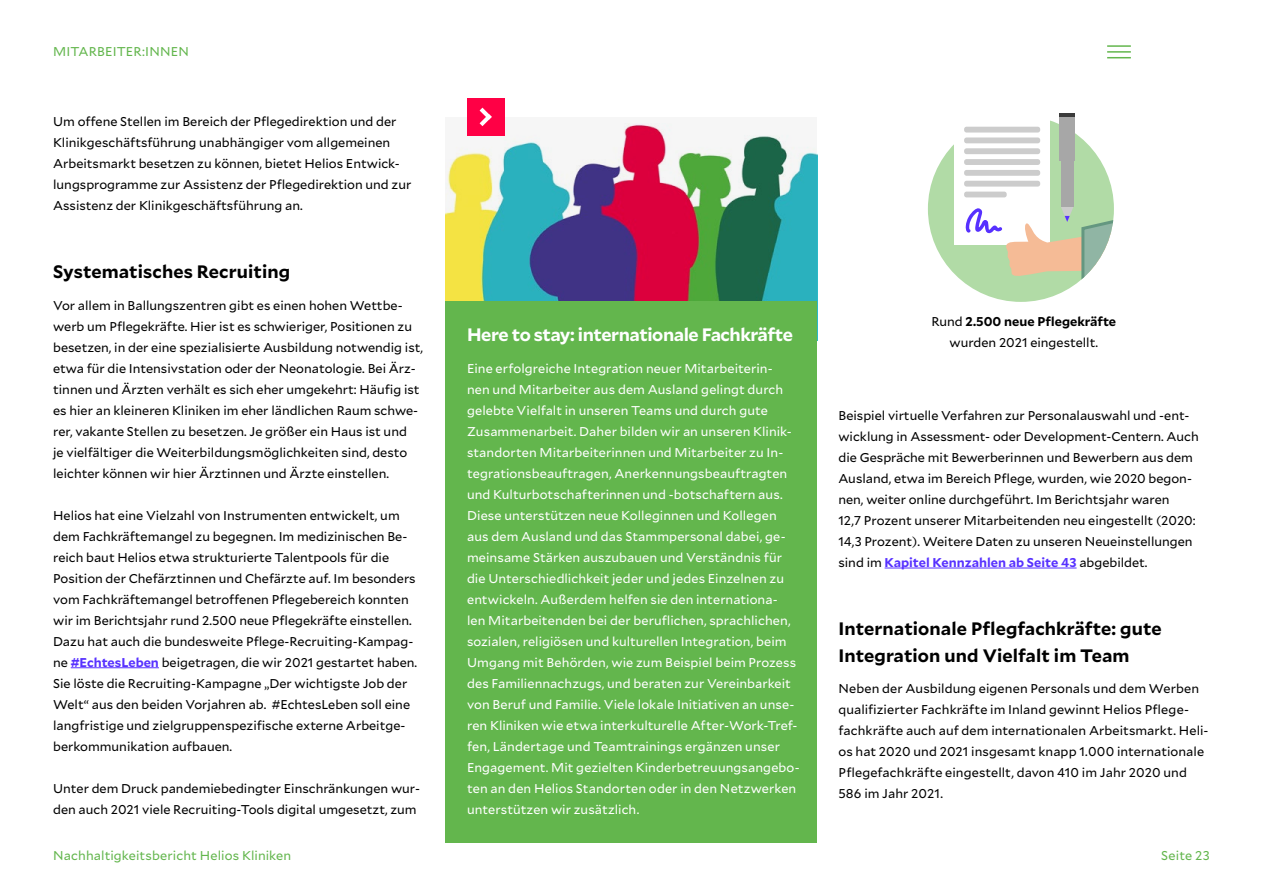
<style>
.page{position:relative;width:1263px;height:893px;background:#fff}
.page>*{position:absolute;margin:0;border:0;box-sizing:border-box;transform-origin:0 0}
.t1{font:700 18px/26.2px "Mallory";letter-spacing:.005em;color:#000}
.t2{font:700 18px "Mallory";letter-spacing:-.025em;color:#fff}
.t3{font:12.75px/21px "Mallory";color:#000}
.t4{font:12.75px/21px "Mallory";letter-spacing:.005em;color:#fff}
.t5{font:12.75px "Mallory";letter-spacing:.01em;color:#63b64d}
.t6{font:700 12.75px "Mallory";color:#000}
.s1{font-weight:700;color:#5731ff}
.s2{font-weight:400}
</style>
<div class="page">
<hr style="left:1107px;top:45px;width:24px;height:2px;background:#63b64d">
<hr style="left:1107px;top:51px;width:24px;height:2px;background:#63b64d">
<svg style="left:1107px;top:57px;width:24px;height:1px"></svg>
<hr style="left:71px;top:667px;width:88px;height:1px;background:#5731ff">
<hr style="left:885px;top:568px;width:191px;height:1px;background:#5731ff">
<div style="left:446px;top:117px;width:371px;height:223px;background:#f6f6f6"></div>
<img style="left:446px;top:123px;width:371px;height:179px">
<div style="left:928px;top:116px;width:186px;height:186px;background:#b1dba6;border-radius:50%"></div>
<div style="left:446px;top:302px;width:371px;height:541px;background:#63b64d"></div>
<div style="left:467px;top:98px;width:37px;height:38px;background:#ff0045"></div>
<svg style="left:480px;top:108px;width:12px;height:18px"></svg>
<div style="left:1061px;top:161px;width:13px;height:45px;background:#a7a7a7"></div>
<div style="left:1059px;top:117px;width:16px;height:44px;background:#a7a7a7"></div>
<hr style="left:1059px;top:114px;width:16px;height:3px;background:#3b3b3b">
<div style="left:954px;top:114px;width:96px;height:131px;background:#fff"></div>
<div style="left:964px;top:127px;width:76px;height:6px;background:#ccc;border-radius:3px"></div>
<div style="left:964px;top:137px;width:76px;height:6px;background:#ccc;border-radius:3px"></div>
<div style="left:964px;top:148px;width:76px;height:6px;background:#ccc;border-radius:3px"></div>
<div style="left:964px;top:159px;width:76px;height:6px;background:#ccc;border-radius:3px"></div>
<div style="left:964px;top:170px;width:76px;height:6px;background:#ccc;border-radius:3px"></div>
<div style="left:964px;top:181px;width:76px;height:6px;background:#ccc;border-radius:3px"></div>
<div style="left:964px;top:192px;width:43px;height:5px;background:#ccc;border-radius:3px"></div>
<svg style="left:965px;top:206px;width:149px;height:79px"></svg>
<p class="t5" style="left:53px;top:42px;width:137px">MITARBEITER:INNEN</p>
<p class="t3" style="left:53px;top:110px;width:360px">Um offene Stellen im Bereich der Pflegedirektion und der Klinikgeschäftsführung unabhängiger vom allgemeinen Arbeitsmarkt besetzen zu können, bietet Helios Entwick&shy;lungsprogramme zur Assistenz der Pflegedirektion und zur Assistenz der Klinikgeschäftsführung an.</p>
<h1 class="t1" style="left:53px;top:258px;width:239px">Systematisches Recruiting</h1>
<p class="t3" style="left:53px;top:294px;width:372px">Vor allem in Ballungszentren gibt es einen hohen Wettbe&shy;werb um Pflegekräfte. Hier ist es schwieriger, Positionen zu besetzen, in der eine spezialisierte Ausbildung notwendig ist, etwa für die Intensivstation oder der Neonatologie. Bei Ärz&shy;tinnen und Ärzten verhält es sich eher umgekehrt: Häufig ist es hier an kleineren Kliniken im eher ländlichen Raum schwe&shy;rer, vakante Stellen zu besetzen. Je größer ein Haus ist und<br>je vielfältiger die Weiterbildungsmöglichkeiten sind, desto leichter können wir hier Ärztinnen und Ärzte einstellen.</p>
<p class="t3" style="left:53px;top:504px;width:366px">Helios hat eine Vielzahl von Instrumenten entwickelt, um dem Fachkräftemangel zu begegnen. Im medizinischen Be&shy;reich baut Helios etwa strukturierte Talentpools für die Position der Chefärztinnen und Chefärzte auf. Im besonders vom Fachkräftemangel betroffenen Pflegebereich konnten wir im Berichtsjahr rund 2.500 neue Pflegekräfte einstellen.<br>Dazu hat auch die bundesweite Pflege-Recruiting-Kampag&shy;ne <span class="s1">#EchtesLeben</span> beigetragen, die wir 2021 gestartet haben.<br>Sie löste die Recruiting-Kampagne „Der wichtigste Job der Welt“ aus den beiden Vorjahren ab. #EchtesLeben soll eine langfristige und zielgruppenspezifische externe Arbeitge&shy;berkommunikation aufbauen.</p>
<p class="t3" style="left:53px;top:777px;width:368px">Unter dem Druck pandemiebedingter Einschränkungen wur&shy;den auch 2021 viele Recruiting-Tools digital umgesetzt, zum</p>
<p class="t6" style="left:931px;top:311px;width:186px"><span class="s2">Rund</span> 2.500 neue Pflegekräfte</p>
<h1 class="t2" style="left:467px;top:321px;width:327px">Here to stay: internationale Fachkräfte</h1>
<p class="t3" style="left:949px;top:331px;width:150px">wurden 2021 eingestellt.</p>
<p class="t4" style="left:467px;top:357px;width:334px">Eine erfolgreiche Integration neuer Mitarbeiterin-<br>nen und Mitarbeiter aus dem Ausland gelingt durch gelebte Vielfalt in unseren Teams und durch gute Zusammenarbeit. Daher bilden wir an unseren Klinik&shy;standorten Mitarbeiterinnen und Mitarbeiter zu In&shy;tegrationsbeauftragen, Anerkennungsbeauftragten und Kulturbotschafterinnen und -botschaftern aus.<br>Diese unterstützen neue Kolleginnen und Kollegen aus dem Ausland und das Stammpersonal dabei, ge&shy;meinsame Stärken auszubauen und Verständnis für die Unterschiedlichkeit jeder und jedes Einzelnen zu entwickeln. Außerdem helfen sie den internationa-<br>len Mitarbeitenden bei der beruflichen, sprachlichen, sozialen, religiösen und kulturellen Integration, beim Umgang mit Behörden, wie zum Beispiel beim Prozess des Familiennachzugs, und beraten zur Vereinbarkeit von Beruf und Familie. Viele lokale Initiativen an unse&shy;ren Kliniken wie etwa interkulturelle After-Work-Tref&shy;fen, Ländertage und Teamtrainings ergänzen unser Engagement. Mit gezielten Kinderbetreuungsangebo&shy;ten an den Helios Standorten oder in den Netzwerken unterstützen wir zusätzlich.</p>
<p class="t3" style="left:838px;top:404px;width:362px">Beispiel virtuelle Verfahren zur Personalauswahl und -ent&shy;wicklung in Assessment- oder Development-Centern. Auch die Gespräche mit Bewerberinnen und Bewerbern aus dem Ausland, etwa im Bereich Pflege, wurden, wie 2020 begon&shy;nen, weiter online durchgeführt. Im Berichtsjahr waren<br>12,7 Prozent unserer Mitarbeitenden neu eingestellt (2020:<br>14,3 Prozent). Weitere Daten zu unseren Neueinstellungen sind im <span class="s1">Kapitel Kennzahlen ab Seite 43</span> abgebildet.</p>
<h1 class="t1" style="left:838px;top:615px;width:325px">Internationale Pflegfachkräfte: gute<br>Integration und Vielfalt im Team</h1>
<p class="t3" style="left:838px;top:677px;width:372px">Neben der Ausbildung eigenen Personals und dem Werben qualifizierter Fachkräfte im Inland gewinnt Helios Pflege&shy;fachkräfte auch auf dem internationalen Arbeitsmarkt. Heli&shy;os hat 2020 und 2021 insgesamt knapp 1.000 internationale Pflegefachkräfte eingestellt, davon 410 im Jahr 2020 und 586 im Jahr 2021.</p>
<p class="t5" style="left:53px;top:846px;width:240px">Nachhaltigkeitsbericht Helios Kliniken</p>
<p class="t5" style="left:1161px;top:846px;width:50px">Seite 23</p>
</div>
